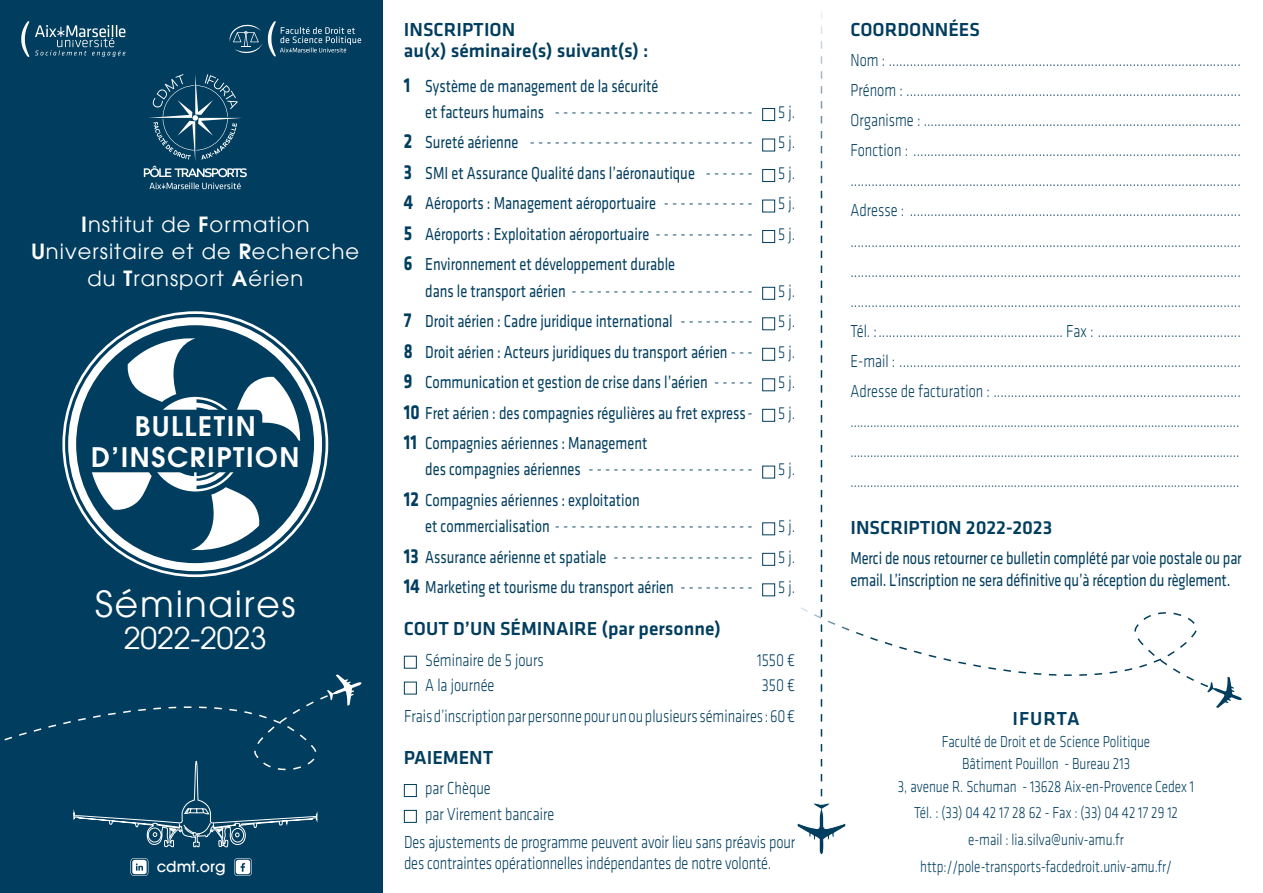
<style>
.page{position:relative;width:1263px;height:893px;background:#fff}
.page>*{position:absolute;margin:0;border:0;box-sizing:border-box;transform-origin:0 0}
.t1{font:36px "Avant Garde LT";letter-spacing:.05em;color:#fff}
.t2{font:30px "Avant Garde LT";color:#fff}
.t3{font:600 27px/30.9px "Avant Garde LT";letter-spacing:.06em;color:#fff;text-align:center}
.t4{font:21px/27px "Avant Garde LT";letter-spacing:.05em;color:#fff;text-align:center}
.t5{font:500 19.5px/21px "Klavika Basic";color:#003d5e}
.t6{font:300 18px/30.2px "Klavika Basic";color:#003d5e;scale:.8 1}
.t7{font:18px/26.2px "Klavika Basic";color:#003d5e;scale:.8 1}
.t8{font:300 16.5px/22.4px "Klavika Basic";color:#003d5e;text-align:center;scale:.8 1}
.t9{font:500 15.15px "Avant Garde LT";color:#fff}
.s1{font-weight:600}
.s2{font-weight:700;font-size:21px}
.s3{font-weight:300}
.s4{font-weight:400}
</style>
<div class="page">
<div style="left:0;top:0;width:382px;height:893px;background:#003d5e"></div>
<svg style="left:62px;top:311px;width:266px;height:266px"></svg>
<div style="left:84px;top:441px;width:223px;height:31px;background:#003d5e;border-radius:6px"></div>
<div style="left:129px;top:410px;width:133px;height:32px;background:#003d5e;border-radius:6px"></div>
<svg style="left:229px;top:21px;width:132px;height:35px"></svg>
<svg style="left:4px;top:674px;width:357px;height:202px"></svg>
<div style="left:762px;top:108px;width:13px;height:13px;border:1px solid #003d5e"></div>
<div style="left:762px;top:139px;width:13px;height:12px;border:1px solid #003d5e"></div>
<div style="left:762px;top:169px;width:13px;height:13px;border:1px solid #003d5e"></div>
<div style="left:762px;top:200px;width:13px;height:12px;border:1px solid #003d5e"></div>
<div style="left:762px;top:230px;width:13px;height:13px;border:1px solid #003d5e"></div>
<div style="left:762px;top:287px;width:13px;height:13px;border:1px solid #003d5e"></div>
<div style="left:762px;top:317px;width:13px;height:13px;border:1px solid #003d5e"></div>
<div style="left:762px;top:348px;width:13px;height:13px;border:1px solid #003d5e"></div>
<div style="left:762px;top:378px;width:13px;height:13px;border:1px solid #003d5e"></div>
<div style="left:762px;top:409px;width:13px;height:13px;border:1px solid #003d5e"></div>
<div style="left:762px;top:466px;width:13px;height:12px;border:1px solid #003d5e"></div>
<div style="left:762px;top:522px;width:13px;height:13px;border:1px solid #003d5e"></div>
<div style="left:762px;top:553px;width:13px;height:13px;border:1px solid #003d5e"></div>
<div style="left:762px;top:583px;width:13px;height:13px;border:1px solid #003d5e"></div>
<div style="left:404px;top:656px;width:13px;height:13px;border:1px solid #003d5e"></div>
<div style="left:404px;top:682px;width:13px;height:12px;border:1px solid #003d5e"></div>
<div style="left:404px;top:784px;width:13px;height:13px;border:1px solid #003d5e"></div>
<div style="left:404px;top:810px;width:13px;height:13px;border:1px solid #003d5e"></div>
<svg style="left:797px;top:12px;width:445px;height:843px"></svg>
<svg style="left:21px;top:21px;width:8px;height:36px"></svg>
<svg style="left:35px;top:25px;width:90px;height:32px"></svg>
<svg style="left:144px;top:74px;width:103px;height:115px"></svg>
<p class="t4" style="left:31px;top:211px;width:329px"><span class="s1">I</span>nstitut de <span class="s1">F</span>ormation<br><span class="s1">U</span>niversitaire et de <span class="s1">R</span>echerche du <span class="s1">T</span>ransport <span class="s1">A</span>érien</p>
<h3 class="t3" style="left:91px;top:410px;width:210px">BULLETI N<br>D’INSCRI PTION</h3>
<h1 class="t1" style="left:95px;top:582px;width:202px">Séminaires</h1>
<h2 class="t2" style="left:124px;top:620px;width:144px">2022-2023</h2>
<p class="t9" style="left:157px;top:857px;width:70px">cdmt.org</p>
<p class="t5" style="left:404px;top:18px;width:246px">inscription<br>au(x) séminaire(s) suivant(s) :</p>
<p class="t7" style="left:425px;top:72px;width:411px;text-indent:-21px"><span class="s2">1</span> Système de management de la sécurité<br>et facteurs humains <span class="s3">- - - - - - - - - - - - - - - - - - - - - - - -</span></p>
<p class="t6" style="left:778px;top:97px;width:23px">5 j.</p>
<p class="t6" style="left:404px;top:127px;width:438px"><span class="s2">2</span> <span class="s4">Sureté aérienne</span> - - - - - - - - - - - - - - - - - - - - - - - - - - -</p>
<p class="t6" style="left:778px;top:127px;width:23px">5 j.</p>
<p class="t7" style="left:404px;top:159px;width:438px"><span class="s2">3</span> SMI et Assurance Qualité dans l’aéronautique <span class="s3">- - - - - -</span></p>
<p class="t6" style="left:778px;top:158px;width:23px">5 j.</p>
<p class="t7" style="left:404px;top:190px;width:438px"><span class="s2">4</span> Aéroports : Management aéroportuaire <span class="s3">- - - - - - - - - - -</span></p>
<p class="t6" style="left:778px;top:188px;width:23px">5 j.</p>
<p class="t7" style="left:404px;top:220px;width:438px"><span class="s2">5</span> Aéroports : Exploitation aéroportuaire <span class="s3">- - - - - - - - - - - -</span></p>
<p class="t6" style="left:778px;top:219px;width:23px">5 j.</p>
<p class="t7" style="left:425px;top:251px;width:411px;text-indent:-21px"><span class="s2">6</span> Environnement et développement durable<br>dans le transport aérien <span class="s3">- - - - - - - - - - - - - - - - - - - - - -</span></p>
<p class="t6" style="left:778px;top:275px;width:23px">5 j.</p>
<p class="t7" style="left:404px;top:307px;width:438px"><span class="s2">7</span> Droit aérien : Cadre juridique international <span class="s3">- - - - - - - - -</span></p>
<p class="t6" style="left:778px;top:306px;width:23px">5 j.</p>
<p class="t7" style="left:404px;top:338px;width:438px"><span class="s2">8</span> Droit aérien : Acteurs juridiques du transport aérien <span class="s3">- - -</span></p>
<p class="t6" style="left:778px;top:336px;width:23px">5 j.</p>
<p class="t7" style="left:404px;top:368px;width:438px"><span class="s2">9</span> Communication et gestion de crise dans l’aérien <span class="s3">- - - - -</span></p>
<p class="t6" style="left:778px;top:367px;width:23px">5 j.</p>
<p class="t7" style="left:404px;top:399px;width:438px"><span class="s2">10</span> Fret aérien : des compagnies régulières au fret express <span class="s3">-</span></p>
<p class="t6" style="left:778px;top:397px;width:23px">5 j.</p>
<p class="t7" style="left:425px;top:430px;width:411px;text-indent:-21px"><span class="s2">11</span> Compagnies aériennes : Management<br>des compagnies aériennes <span class="s3">- - - - - - - - - - - - - - - - - - - -</span></p>
<p class="t6" style="left:778px;top:454px;width:23px">5 j.</p>
<p class="t7" style="left:425px;top:486px;width:411px;text-indent:-21px"><span class="s2">12</span> Compagnies aériennes : exploitation<br>et commercialisation <span class="s3">- - - - - - - - - - - - - - - - - - - - - - - -</span></p>
<p class="t6" style="left:778px;top:511px;width:23px">5 j.</p>
<p class="t7" style="left:404px;top:543px;width:438px"><span class="s2">13</span> Assurance aérienne et spatiale <span class="s3">- - - - - - - - - - - - - - - - -</span></p>
<p class="t6" style="left:778px;top:541px;width:23px">5 j.</p>
<p class="t7" style="left:404px;top:574px;width:438px"><span class="s2">14</span> Marketing et tourisme du transport aérien <span class="s3">- - - - - - - - -</span></p>
<p class="t6" style="left:778px;top:572px;width:23px">5 j.</p>
<p class="t5" style="left:404px;top:618px;width:318px">COUT D’UN SÉMINAIRE (par personne)</p>
<p class="t6" style="left:425px;top:644px;width:150px">Séminaire de 5 jours</p>
<p class="t6" style="left:757px;top:644px;width:49px">1550 €</p>
<p class="t6" style="left:425px;top:670px;width:88px">A la journée</p>
<p class="t6" style="left:404px;top:670px;width:490px;text-align:right">350 €<br>Frais d’inscription par personne pour un ou plusieurs séminaires : 60 €</p>
<p class="t5" style="left:404px;top:746px;width:78px">PAI EMENT</p>
<p class="t6" style="left:425px;top:775px;width:163px;line-height:25.8px">par Chèque<br>par Virement bancaire</p>
<p class="t6" style="left:404px;top:831px;width:491px;line-height:21.6px">Des ajustements de programme peuvent avoir lieu sans préavis pour des contraintes opérationnelles indépendantes de notre volonté.</p>
<p class="t5" style="left:850px;top:18px;width:131px">coordonnées</p>
<p class="t6" style="left:850px;top:45px;width:489px;text-align:justify">Nom : .....................................................................................................<br>Prénom : ................................................................................................<br>Organisme : ...........................................................................................<br>Fonction : .............................................................................................. ................................................................................................................<br>Adresse : ............................................................................................... ................................................................................................................ ................................................................................................................ ................................................................................................................<br>Tél. :..................................................... Fax : .........................................<br>E-mail : ..................................................................................................<br>Adresse de facturation : ....................................................................... ....................................................................................................................... ....................................................................................................................... .......................................................................................................................</p>
<p class="t5" style="left:850px;top:517px;width:11px">INSCRIPTION</p>
<p class="t5" style="left:966px;top:517px;width:88px">2022-2023</p>
<p class="t7" style="left:850px;top:547px;width:490px;line-height:21.6px">Merci de nous retourner ce bulletin complété par voie postale ou par email. L’inscription ne sera définitive qu’à réception du règlement.</p>
<p class="t5" style="left:1012px;top:707px;width:69px">IFURTA</p>
<p class="t8" style="left:898px;top:730px;width:372px">Faculté de Droit et de Science Politique<br>Bâtiment Pouillon - Bureau 213<br>3, avenue R. Schuman - 13628 Aix-en-Provence Cedex 1</p>
<p class="t8" style="left:914px;top:799px;width:331px;line-height:26.7px">Tél. : (33) 04 42 17 28 62 - Fax : (33) 04 42 17 29 12 e-mail : lia.silva@univ-amu.fr http://pole-transports-facdedroit.univ-amu.fr/</p>
</div>
